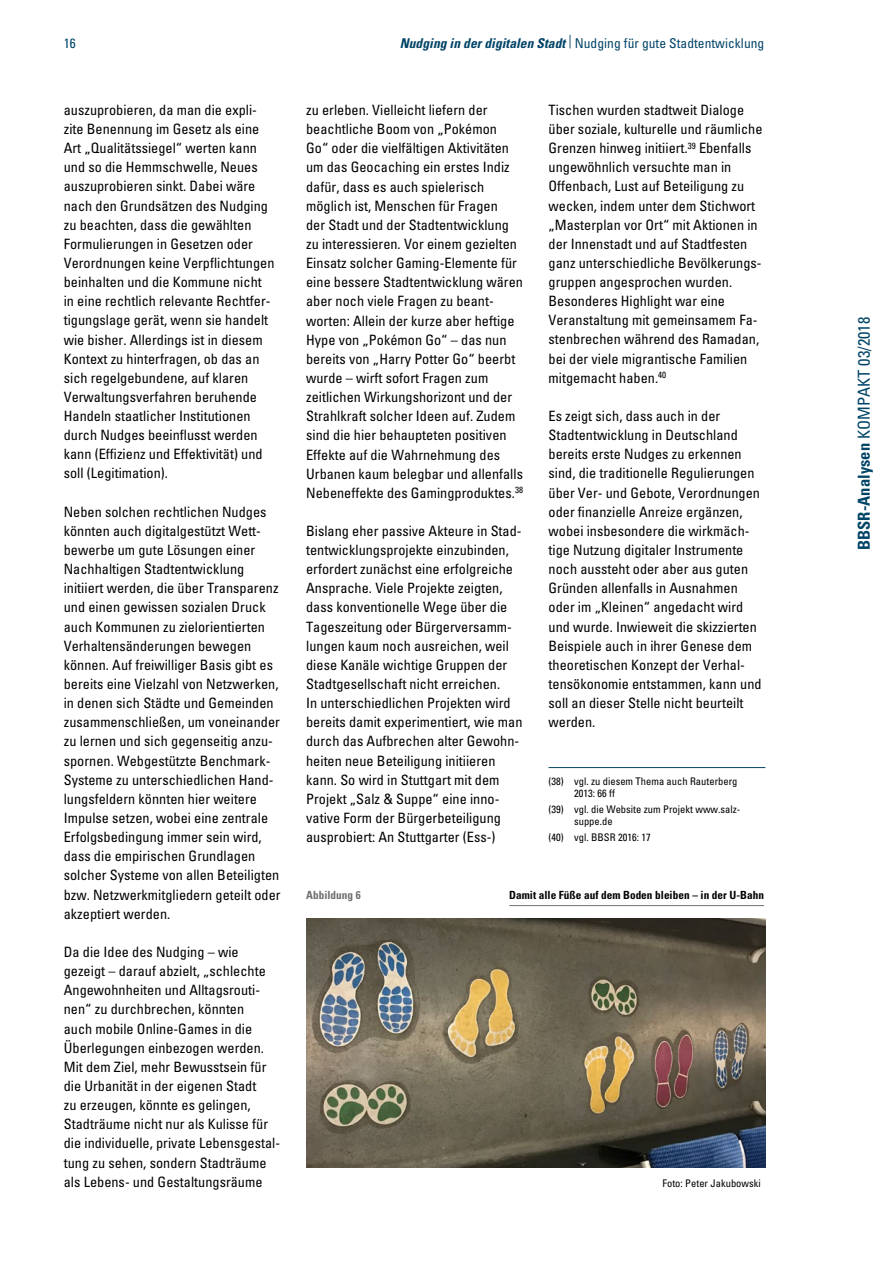
<style>
.page{position:relative;width:893px;height:1263px;background:#fff}
.page>*{position:absolute;margin:0;border:0;box-sizing:border-box;transform-origin:0 0}
.t1{font:condensed 16.5px "Univers LT Std";letter-spacing:.005em;color:#004467}
.t2{font:condensed 14.25px/19.2px "Univers LT Std";color:#000}
.t3{font:condensed 13.5px "Univers LT Std";letter-spacing:.005em;color:#004467}
.t4{font:700 condensed 11.25px "Univers LT Std";letter-spacing:.005em;color:#000}
.t5{font:700 condensed 11.25px "Univers LT Std";color:#706f6f}
.Fußnote_ohne_Linie{font:condensed 10.5px/12px "Univers LT Std";color:#000}
.Fußnote{font:condensed 10.5px/12px "Univers LT Std";color:#000}
.s1{font-weight:700;font-style:italic}
.s2{font-weight:700}
</style>
<div class="page">
<hr style="left:549px;top:767px;width:216px;height:1px;background:#004467">
<hr style="left:509px;top:905px;width:255px;height:1px;background:#706f6f">
<img style="left:306px;top:918px;width:459px;height:249px">
<p class="t3" style="left:64px;top:35px;width:14px">16</p>
<p class="t3" style="left:400px;top:35px;width:366px"><span class="s1">Nudging in der digitalen Stadt</span> | Nudging für gute Stadtentwicklung</p>
<p class="t2" style="left:64px;top:100px;width:212px">auszuprobieren, da man die expli&shy;zite Benennung im Gesetz als eine Art „Qualitätssiegel“ werten kann und so die Hemmschwelle, Neues auszuprobieren sinkt. Dabei wäre nach den Grundsätzen des Nudging zu beachten, dass die gewählten Formulierungen in Gesetzen oder Verordnungen keine Verpflichtungen beinhalten und die Kommune nicht in eine rechtlich relevante Rechtfer&shy;tigungslage gerät, wenn sie handelt wie bisher. Allerdings ist in diesem Kontext zu hinterfragen, ob das an sich regelgebundene, auf klaren Verwaltungsverfahren beruhende Handeln staatlicher Institutionen durch Nudges beeinflusst werden kann (Effizienz und Effektivität) und soll (Legitimation).</p>
<p class="t2" style="left:64px;top:502px;width:218px">Neben solchen rechtlichen Nudges könnten auch digitalgestützt Wett&shy;bewerbe um gute Lösungen einer Nachhaltigen Stadtentwicklung initiiert werden, die über Transparenz und einen gewissen sozialen Druck auch Kommunen zu zielorientierten Verhaltensänderungen bewegen können. Auf freiwilliger Basis gibt es bereits eine Vielzahl von Netzwerken, in denen sich Städte und Gemeinden zusammenschließen, um voneinander zu lernen und sich gegenseitig anzu&shy;spornen. Webgestützte Benchmark-Systeme zu unterschiedlichen Hand&shy;lungsfeldern könnten hier weitere Impulse setzen, wobei eine zentrale Erfolgsbedingung immer sein wird, dass die empirischen Grundlagen solcher Systeme von allen Beteiligten bzw. Netzwerkmitgliedern geteilt oder akzeptiert werden.</p>
<p class="t2" style="left:64px;top:942px;width:218px">Da die Idee des Nudging – wie gezeigt – darauf abzielt, „schlechte Angewohnheiten und Alltagsrouti&shy;nen“ zu durchbrechen, könnten<br>auch mobile Online-Games in die Überlegungen einbezogen werden.<br>Mit dem Ziel, mehr Bewusstsein für die Urbanität in der eigenen Stadt<br>zu erzeugen, könnte es gelingen, Stadträume nicht nur als Kulisse für die individuelle, private Lebensgestal&shy;tung zu sehen, sondern Stadträume als Lebens- und Gestaltungsräume</p>
<p class="t2" style="left:306px;top:100px;width:218px">zu erleben. Vielleicht liefern der beachtliche Boom von „Pokémon<br>Go“ oder die vielfältigen Aktivitäten um das Geocaching ein erstes Indiz dafür, dass es auch spielerisch möglich ist, Menschen für Fragen<br>der Stadt und der Stadtentwicklung zu interessieren. Vor einem gezielten Einsatz solcher Gaming-Elemente für eine bessere Stadtentwicklung wären aber noch viele Fragen zu beant&shy;worten: Allein der kurze aber heftige Hype von „Pokémon Go“ – das nun bereits von „Harry Potter Go“ beerbt wurde – wirft sofort Fragen zum zeitlichen Wirkungshorizont und der Strahlkraft solcher Ideen auf. Zudem sind die hier behaupteten positiven Effekte auf die Wahrnehmung des Urbanen kaum belegbar und allenfalls Nebeneffekte des Gamingproduktes.<sup>38</sup></p>
<p class="t2" style="left:306px;top:521px;width:218px">Bislang eher passive Akteure in Stad&shy;tentwicklungsprojekte einzubinden, erfordert zunächst eine erfolgreiche Ansprache. Viele Projekte zeigten, dass konventionelle Wege über die Tageszeitung oder Bürgerversamm&shy;lungen kaum noch ausreichen, weil diese Kanäle wichtige Gruppen der Stadtgesellschaft nicht erreichen.<br>In unterschiedlichen Projekten wird bereits damit experimentiert, wie man durch das Aufbrechen alter Gewohn&shy;heiten neue Beteiligung initiieren kann. So wird in Stuttgart mit dem Projekt „Salz &amp; Suppe“ eine inno&shy;vative Form der Bürgerbeteiligung ausprobiert: An Stuttgarter (Ess-)</p>
<p class="t2" style="left:549px;top:100px;width:215px">Tischen wurden stadtweit Dialoge über soziale, kulturelle und räumliche Grenzen hinweg initiiert.<sup>39</sup> Ebenfalls ungewöhnlich versuchte man in Offenbach, Lust auf Beteiligung zu wecken, indem unter dem Stichwort „Masterplan vor Ort“ mit Aktionen in der Innenstadt und auf Stadtfesten ganz unterschiedliche Bevölkerungs&shy;gruppen angesprochen wurden.<br>Besonderes Highlight war eine Veranstaltung mit gemeinsamem Fa&shy;stenbrechen während des Ramadan, bei der viele migrantische Familien mitgemacht haben.<sup>40</sup></p>
<p class="t2" style="left:549px;top:406px;width:215px">Es zeigt sich, dass auch in der Stadtentwicklung in Deutschland bereits erste Nudges zu erkennen sind, die traditionelle Regulierungen über Ver- und Gebote, Verordnungen oder finanzielle Anreize ergänzen, wobei insbesondere die wirkmäch&shy;tige Nutzung digitaler Instrumente noch aussteht oder aber aus guten Gründen allenfalls in Ausnahmen oder im „Kleinen“ angedacht wird und wurde. Inwieweit die skizzierten Beispiele auch in ihrer Genese dem theoretischen Konzept der Verhal&shy;tensökonomie entstammen, kann und soll an dieser Stelle nicht beurteilt werden.</p>
<p class="Fußnote" style="left:574px;top:775px;width:165px;text-indent:-26px">(38) vgl. zu diesem Thema auch Rauterberg<br>2013: 66 ff</p>
<p class="Fußnote_ohne_Linie" style="left:574px;top:803px;width:168px;text-indent:-26px">(39) vgl. die Website zum Projekt www.salz&shy;suppe.de</p>
<p class="Fußnote_ohne_Linie" style="left:549px;top:831px;width:104px">(40) vgl. BBSR 2016: 17</p>
<p class="t5" style="left:306px;top:888px;width:56px">Abbildung 6</p>
<p class="t4" style="left:509px;top:888px;width:256px">Damit alle Füße auf dem Boden bleiben – in der U-Bahn</p>
<p class="Fußnote_ohne_Linie" style="left:662px;top:1177px;width:100px">Foto: Peter Jakubowski</p>
<p class="t1" style="left:853px;top:550px;width:235px;rotate:-90deg"><span class="s2">BBSR-Analysen</span> KOMPAKT 03/2018</p>
</div>
